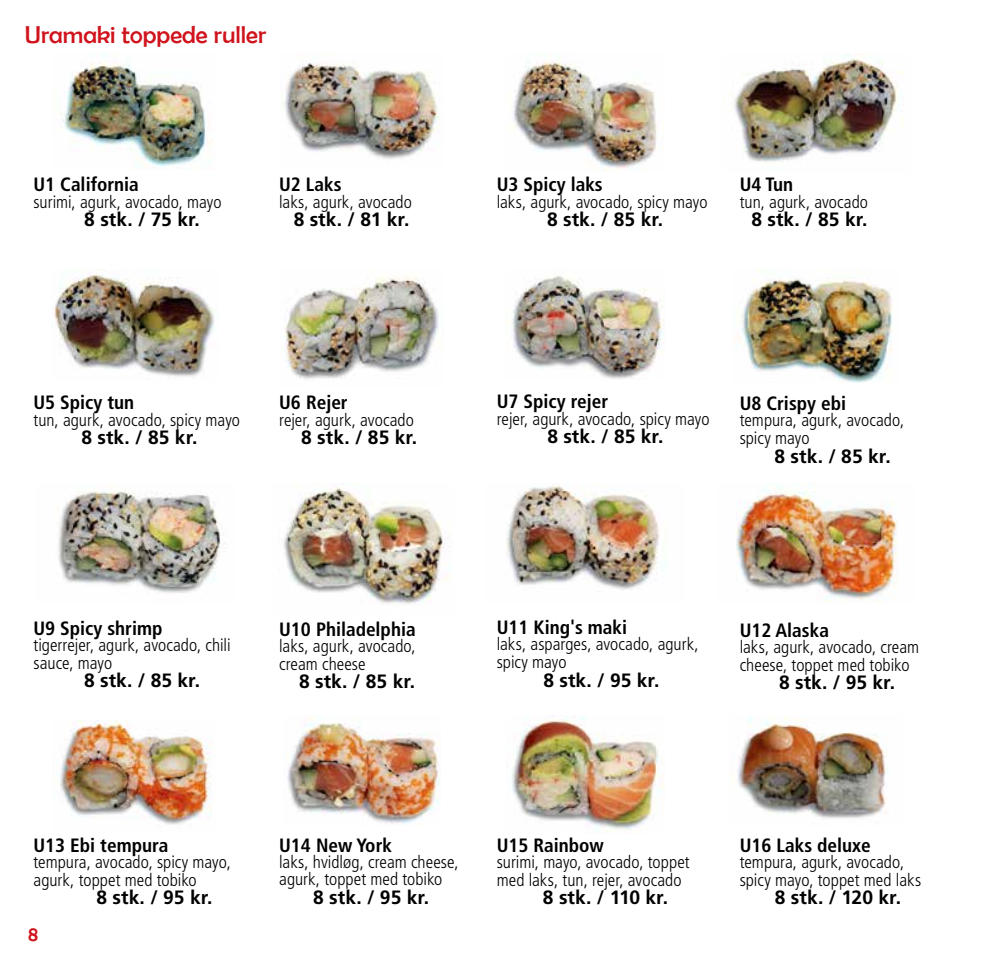
<style>
.page{position:relative;width:993px;height:968px;background:#fff}
.page>*{position:absolute;margin:0;border:0;box-sizing:border-box;transform-origin:0 0}
.t1{font:24.5px "Berlin Sans FB";color:#d0131c}
.t2{font:21px "Berlin Sans FB";color:#d0131c}
.t3{font:700 19.25px "Frutiger LT Std";color:#000}
.t4{font:700 condensed 19.25px "Frutiger LT Std";color:#000}
.t5{font:300 condensed 17.5px/18.4px "Frutiger LT Std";color:#000}
</style>
<div class="page">
<img style="left:60px;top:53px;width:152px;height:115px">
<img style="left:282px;top:62px;width:157px;height:97px">
<img style="left:514px;top:53px;width:143px;height:118px">
<img style="left:722px;top:54px;width:181px;height:109px">
<img style="left:52px;top:270px;width:162px;height:107px">
<img style="left:284px;top:277px;width:155px;height:102px">
<img style="left:505px;top:276px;width:159px;height:103px">
<img style="left:739px;top:273px;width:153px;height:109px">
<img style="left:58px;top:491px;width:168px;height:102px">
<img style="left:282px;top:487px;width:169px;height:117px">
<img style="left:506px;top:485px;width:153px;height:105px">
<img style="left:736px;top:483px;width:162px;height:119px">
<img style="left:60px;top:720px;width:152px;height:105px">
<img style="left:287px;top:718px;width:154px;height:106px">
<img style="left:511px;top:716px;width:152px;height:116px">
<img style="left:737px;top:717px;width:151px;height:102px">
<h1 class="t1" style="left:25px;top:21px;width:243px">Uramaki toppede ruller</h1>
<p class="t4" style="left:33px;top:173px;width:107px">U1 California</p>
<p class="t5" style="left:33px;top:193px;width:189px">surimi, agurk, avocado, mayo</p>
<p class="t3" style="left:84px;top:208px;width:117px">8 stk. / 75 kr.</p>
<p class="t4" style="left:279px;top:173px;width:64px">U2 Laks</p>
<p class="t5" style="left:279px;top:193px;width:134px">laks, agurk, avocado</p>
<p class="t3" style="left:293px;top:208px;width:117px">8 stk. / 81 kr.</p>
<p class="t4" style="left:496px;top:173px;width:107px">U3 Spicy laks</p>
<p class="t5" style="left:496px;top:193px;width:212px">laks, agurk, avocado, spicy mayo</p>
<p class="t3" style="left:547px;top:208px;width:118px">8 stk. / 85 kr.</p>
<p class="t4" style="left:739px;top:173px;width:55px">U4 Tun</p>
<p class="t5" style="left:739px;top:193px;width:130px">tun, agurk, avocado</p>
<p class="t3" style="left:751px;top:208px;width:118px">8 stk. / 85 kr.</p>
<p class="t4" style="left:33px;top:390px;width:102px">U5 Spicy tun</p>
<p class="t5" style="left:33px;top:410px;width:208px">tun, agurk, avocado, spicy mayo</p>
<p class="t3" style="left:81px;top:426px;width:118px">8 stk. / 85 kr.</p>
<p class="t4" style="left:279px;top:390px;width:70px">U6 Rejer</p>
<p class="t5" style="left:279px;top:410px;width:136px">rejer, agurk, avocado</p>
<p class="t3" style="left:301px;top:426px;width:118px">8 stk. / 85 kr.</p>
<p class="t4" style="left:496px;top:390px;width:113px">U7 Spicy rejer</p>
<p class="t5" style="left:496px;top:410px;width:214px">rejer, agurk, avocado, spicy mayo</p>
<p class="t3" style="left:547px;top:425px;width:118px">8 stk. / 85 kr.</p>
<p class="t4" style="left:739px;top:392px;width:108px">U8 Crispy ebi</p>
<p class="t5" style="left:739px;top:411px;width:166px">tempura, agurk, avocado, spicy mayo</p>
<p class="t3" style="left:774px;top:444px;width:118px">8 stk. / 85 kr.</p>
<p class="t4" style="left:33px;top:616px;width:130px">U9 Spicy shrimp</p>
<p class="t5" style="left:33px;top:635px;width:199px">tigerrejer, agurk, avocado, chili sauce, mayo</p>
<p class="t3" style="left:84px;top:669px;width:118px">8 stk. / 85 kr.</p>
<p class="t4" style="left:279px;top:617px;width:138px">U10 Philadelphia</p>
<p class="t5" style="left:279px;top:636px;width:138px">laks, agurk, avocado, cream cheese</p>
<p class="t3" style="left:299px;top:670px;width:118px">8 stk. / 85 kr.</p>
<p class="t4" style="left:496px;top:615px;width:132px">U11 King's maki</p>
<p class="t5" style="left:496px;top:635px;width:203px">laks, asparges, avocado, agurk, spicy mayo</p>
<p class="t3" style="left:543px;top:668px;width:117px">8 stk. / 95 kr.</p>
<p class="t4" style="left:739px;top:618px;width:91px">U12 Alaska</p>
<p class="t5" style="left:739px;top:637px;width:181px">laks, agurk, avocado, cream cheese, toppet med tobiko</p>
<p class="t3" style="left:778px;top:671px;width:117px">8 stk. / 95 kr.</p>
<p class="t4" style="left:33px;top:833px;width:136px">U13 Ebi tempura</p>
<p class="t5" style="left:33px;top:852px;width:199px">tempura, avocado, spicy mayo, agurk, toppet med tobiko</p>
<p class="t3" style="left:96px;top:886px;width:117px">8 stk. / 95 kr.</p>
<p class="t2" style="left:29px;top:921px;width:11px">8</p>
<p class="t4" style="left:279px;top:833px;width:114px">U14 New York</p>
<p class="t5" style="left:279px;top:853px;width:181px;line-height:17.5px">laks, hvidløg, cream cheese, agurk, toppet med tobiko</p>
<p class="t3" style="left:313px;top:886px;width:117px">8 stk. / 95 kr.</p>
<p class="t4" style="left:496px;top:833px;width:109px">U15 Rainbow</p>
<p class="t5" style="left:496px;top:852px;width:194px">surimi, mayo, avocado, toppet med laks, tun, rejer, avocado</p>
<p class="t3" style="left:543px;top:886px;width:127px">8 stk. / 110 kr.</p>
<p class="t4" style="left:739px;top:833px;width:132px">U16 Laks deluxe</p>
<p class="t5" style="left:739px;top:852px;width:183px">tempura, agurk, avocado, spicy mayo, toppet med laks</p>
<p class="t3" style="left:774px;top:886px;width:128px">8 stk. / 120 kr.</p>
</div>
